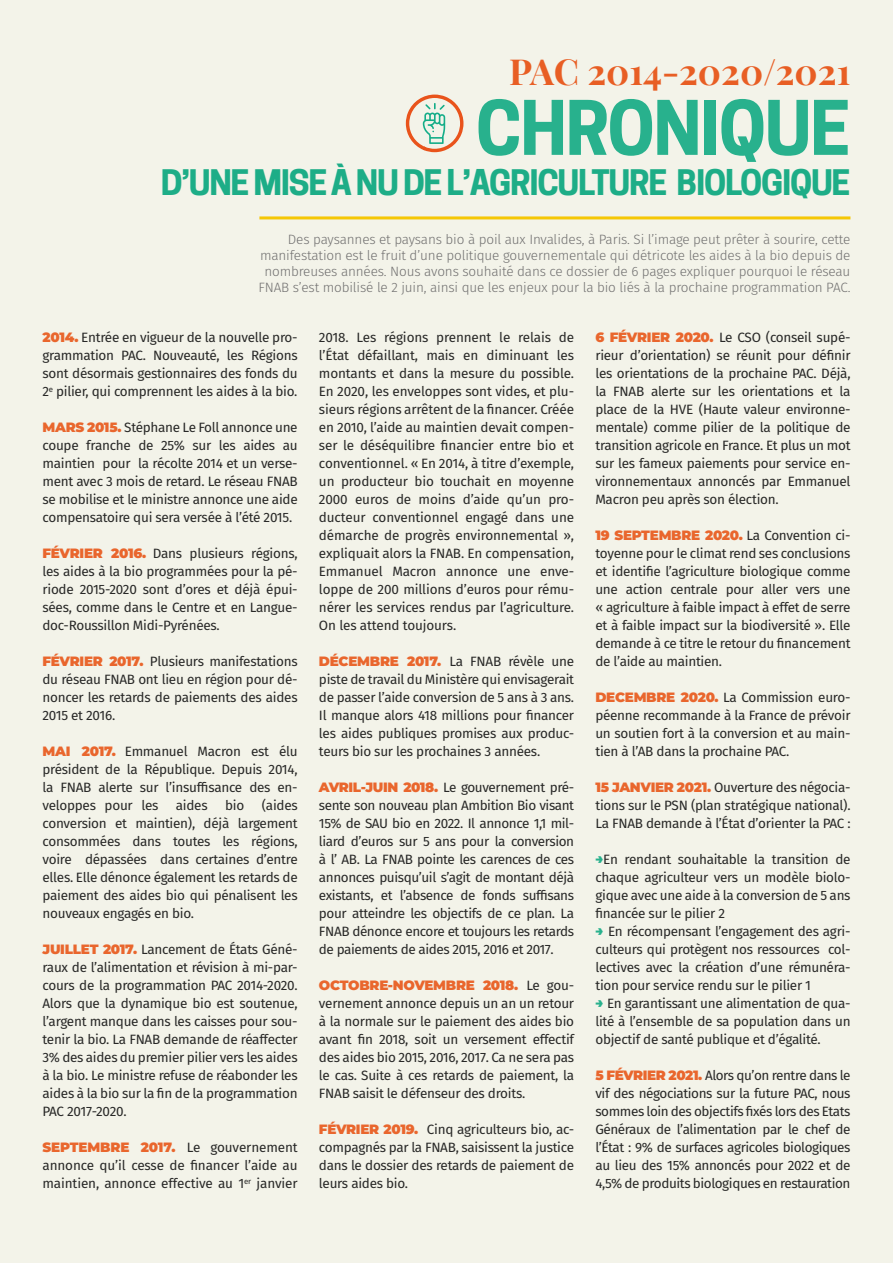
<style>
.page{position:relative;width:893px;height:1263px;background:#f3f3e9}
.page>*{position:absolute;margin:0;border:0;box-sizing:border-box;transform-origin:0 0}
.t1{font:700 70.5px "Coo Hew";letter-spacing:-.02em;color:#28b18d}
.t2{font:700 36px "Playfair Display";color:#e85e24}
.t3{font:700 33px "Coo Hew";letter-spacing:-.04em;color:#1dad87}
.t4{font:13.5px/18px "Fira Sans";letter-spacing:-.02em;color:#282827;text-align:justify}
.t5{font:300 13.5px/16.2px "Fira Sans";letter-spacing:-.01em;color:#706f6f;text-align:right}
.t6{font:900 13.5px "Montserrat";letter-spacing:-.02em;color:#e9662d}
.s1{font-family:"Montserrat";font-weight:900;color:#e9662d}
.s2{font-family:"Fira Sans";font-weight:400;color:#282827}
.s3{font-family:"Montserrat";font-weight:900;color:#28b18d}
</style>
<div class="page">
<hr style="left:259px;top:216px;width:591px;height:3px;background:#f5c705">
<svg style="left:405px;top:94px;width:59px;height:59px"></svg>
<h2 class="t2" style="left:509px;top:48px;width:343px">PAC 2014-2020/2021</h2>
<h1 class="t1" style="left:476px;top:87px;width:376px">CHRONIQUE</h1>
<h3 class="t3" style="left:161px;top:163px;width:691px">D’UNE MISE À NU DE L’AGRICULTURE BIOLOGIQUE</h3>
<p class="t5" style="left:258px;top:231px;width:593px">Des paysannes et paysans bio à poil aux Invalides, à Paris. Si l’image peut prêter à sourire, cette manifestation est le fruit d’une politique gouvernementale qui détricote les aides à la bio depuis de nombreuses années. Nous avons souhaité dans ce dossier de 6 pages expliquer pourquoi le réseau FNAB s’est mobilisé le 2 juin, ainsi que les enjeux pour la bio liés à la prochaine programmation PAC.</p>
<p class="t4" style="left:43px;top:328px;width:257px"><span class="s1">2014.</span> Entrée en vigueur de la nouvelle pro&shy;grammation PAC. Nouveauté, les Régions sont désormais gestionnaires des fonds du 2<sup>e</sup> pilier, qui comprennent les aides à la bio.</p>
<p class="t4" style="left:43px;top:418px;width:257px"><span class="s1">MARS 2015.</span> Stéphane Le Foll annonce une coupe franche de 25% sur les aides au maintien pour la récolte 2014 et un verse&shy;ment avec 3 mois de retard. Le réseau FNAB se mobilise et le ministre annonce une aide compensatoire qui sera versée à l’été 2015.</p>
<p class="t4" style="left:43px;top:544px;width:257px"><span class="s1">FÉVRIER 2016.</span> Dans plusieurs régions, les aides à la bio programmées pour la pé&shy;riode 2015-2020 sont d’ores et déjà épui&shy;sées, comme dans le Centre et en Langue&shy;doc-Roussillon Midi-Pyrénées.</p>
<p class="t4" style="left:43px;top:652px;width:257px"><span class="s1">FÉVRIER 2017.</span> Plusieurs manifestations du réseau FNAB ont lieu en région pour dé&shy;noncer les retards de paiements des aides 2015 et 2016.</p>
<p class="t4" style="left:43px;top:742px;width:257px"><span class="s1">MAI 2017.</span> Emmanuel Macron est élu président de la République. Depuis 2014, la FNAB alerte sur l’insuffisance des en&shy;veloppes pour les</p>
<p class="t4" style="left:595px;top:328px;width:257px"><span class="s1">6 FÉVRIER 2020.</span> Le CSO (conseil supé&shy;rieur d’orientation) se réunit pour définir les orientations de la prochaine PAC. Déjà, la FNAB alerte sur les orientations et la place de la HVE (Haute valeur environne&shy;mentale) comme pilier de la politique de transition agricole en France. Et plus un mot sur les fameux paiements pour service en&shy;vironnementaux annoncés par Emmanuel Macron peu après son élection.</p>
<p class="t6" style="left:595px;top:525px;width:257px">19 SEPTEMBRE 2020. <span class="s2">La Convention ci-</span></p>
<p class="t4" style="left:595px;top:544px;width:257px">toyenne pour le climat rend ses conclusions et identifie l’agriculture biologique comme une action centrale pour aller vers une « agriculture à faible impact à effet de serre et à faible impact sur la biodiversité ». Elle demande à ce titre le retour du financement de l’aide au maintien.</p>
<p class="t4" style="left:595px;top:688px;width:257px"><span class="s1">DECEMBRE 2020.</span> La Commission euro&shy;péenne recommande à la France de prévoir un soutien fort à la conversion et au main&shy;tien à l’AB dans la prochaine PAC.</p>
<p class="t4" style="left:595px;top:778px;width:257px"><span class="s1">15 JANVIER 2021.</span> Ouverture des négocia&shy;tions sur le PSN (plan stratégique national).<br>La FNAB demande à l’État d’orienter la PAC :</p>
<p class="t4" style="left:595px;top:850px;width:257px"><span class="s3">→</span>En rendant souhaitable la transition de chaque agriculteur vers un modèle biolo&shy;gique avec une aide à la conversion de 5 ans financée sur le pilier 2</p>
<p class="t4" style="left:595px;top:922px;width:257px"><span class="s3">→</span> En récompensant l’engagement des agri&shy;culteurs qui protègent nos ressources col&shy;lectives avec la création d’une rémunéra&shy;tion pour service rendu sur le pilier 1</p>
<p class="t4" style="left:595px;top:994px;width:257px"><span class="s3">→</span> En garantissant une alimentation de qua&shy;lité à l’ensemble de sa population dans un objectif de santé publique et d’égalité.</p>
<p class="t4" style="left:595px;top:1066px;width:257px"><span class="s1">5 FÉVRIER 2021.</span> Alors qu’on rentre dans le vif des négociations sur la future PAC, nous sommes loin des objectifs fixés lors des Etats Généraux de l’alimentation par le chef de l’État : 9% de surfaces agricoles biologiques au lieu des 15% annoncés pour 2022 et de 4,5% de produits biologiques en restauration</p>
<p class="t4" style="left:319px;top:328px;width:257px">2018. Les régions prennent le relais de l’État défaillant, mais en diminuant les montants et dans la mesure du possible.<br>En 2020, les enveloppes sont vides, et plu&shy;sieurs régions arrêtent de la financer. Créée en 2010, l’aide au maintien devait compen&shy;ser le déséquilibre financier entre bio et conventionnel. « En 2014, à titre d’exemple, un producteur bio touchait en moyenne 2000 euros de moins d’aide qu’un pro&shy;ducteur conventionnel engagé dans une démarche de progrès environnemental », expliquait alors la FNAB. En compensation, Emmanuel Macron annonce une enve&shy;loppe de 200 millions d’euros pour rému&shy;nérer les services rendus par l’agriculture.<br>On les attend toujours.</p>
<p class="t4" style="left:319px;top:652px;width:257px"><span class="s1">DÉCEMBRE 2017.</span> La FNAB révèle une piste de travail du Ministère qui envisagerait de passer l’aide conversion de 5 ans à 3 ans.<br>Il manque alors 418 millions pour financer les aides publiques promises aux produc&shy;teurs bio sur les prochaines 3 années.</p>
<p class="t4" style="left:319px;top:778px;width:257px"><span class="s1">AVRIL-JUIN 2018.</span> Le gouvernement pré&shy;sente son nouveau plan Ambition Bio visant 15% de SAU bio en 2022. Il annonce 1,1 mil&shy;liard d’euros sur 5 ans pour la conversion à l’ AB. La FNAB pointe les carences de ces annonces puisqu’uil s’agit de montant déjà existants, et l’absence de fonds suffisans pour atteindre les objectifs de ce plan. La FNAB dénonce encore et toujours les retards de paiements de aides 2015, 2016 et 2017.</p>
<p class="t6" style="left:319px;top:975px;width:257px">OCTOBRE-NOVEMBRE 2018. <span class="s2">Le gou-</span></p>
<p class="t4" style="left:319px;top:994px;width:257px">vernement annonce depuis un an un retour à la normale sur le paiement des aides bio avant fin 2018, soit un versement effectif des aides bio 2015, 2016, 2017. Ca ne sera pas le cas. Suite à ces retards de paiement, la FNAB saisit le défenseur des droits.</p>
<p class="t4" style="left:319px;top:1120px;width:257px"><span class="s1">FÉVRIER 2019.</span> Cinq agriculteurs bio, ac&shy;compagnés par la FNAB, saisissent la justice dans le dossier des retards de paiement de leurs aides bio.</p>
<p class="t4" style="left:43px;top:796px;width:257px;text-indent:219px">(aides conversion et maintien), déjà largement consommées dans toutes les régions, voire dépassées dans certaines d’entre elles. Elle dénonce également les retards de paiement des aides bio qui pénalisent les nouveaux engagés en bio.</p>
<p class="t4" style="left:43px;top:940px;width:257px"><span class="s1">JUILLET 2017.</span> Lancement de États Géné&shy;raux de l’alimentation et révision à mi-par&shy;cours de la programmation PAC 2014-2020.<br>Alors que la dynamique bio est soutenue, l’argent manque dans les caisses pour sou&shy;tenir la bio. La FNAB demande de réaffecter 3% des aides du premier pilier vers les aides à la bio. Le ministre refuse de réabonder les aides à la bio sur la fin de la programmation PAC 2017-2020.</p>
<p class="t6" style="left:43px;top:1137px;width:257px">SEPTEMBRE 2017. <span class="s2">Le gouvernement</span></p>
<p class="t4" style="left:43px;top:1156px;width:257px">annonce qu’il cesse de financer l’aide au maintien, annonce effective au 1<sup>er</sup> janvier</p>
<p class="t4" style="left:176px;top:796px;width:33px">aides</p>
<p class="t4" style="left:225px;top:796px;width:21px">bio</p>
</div>
